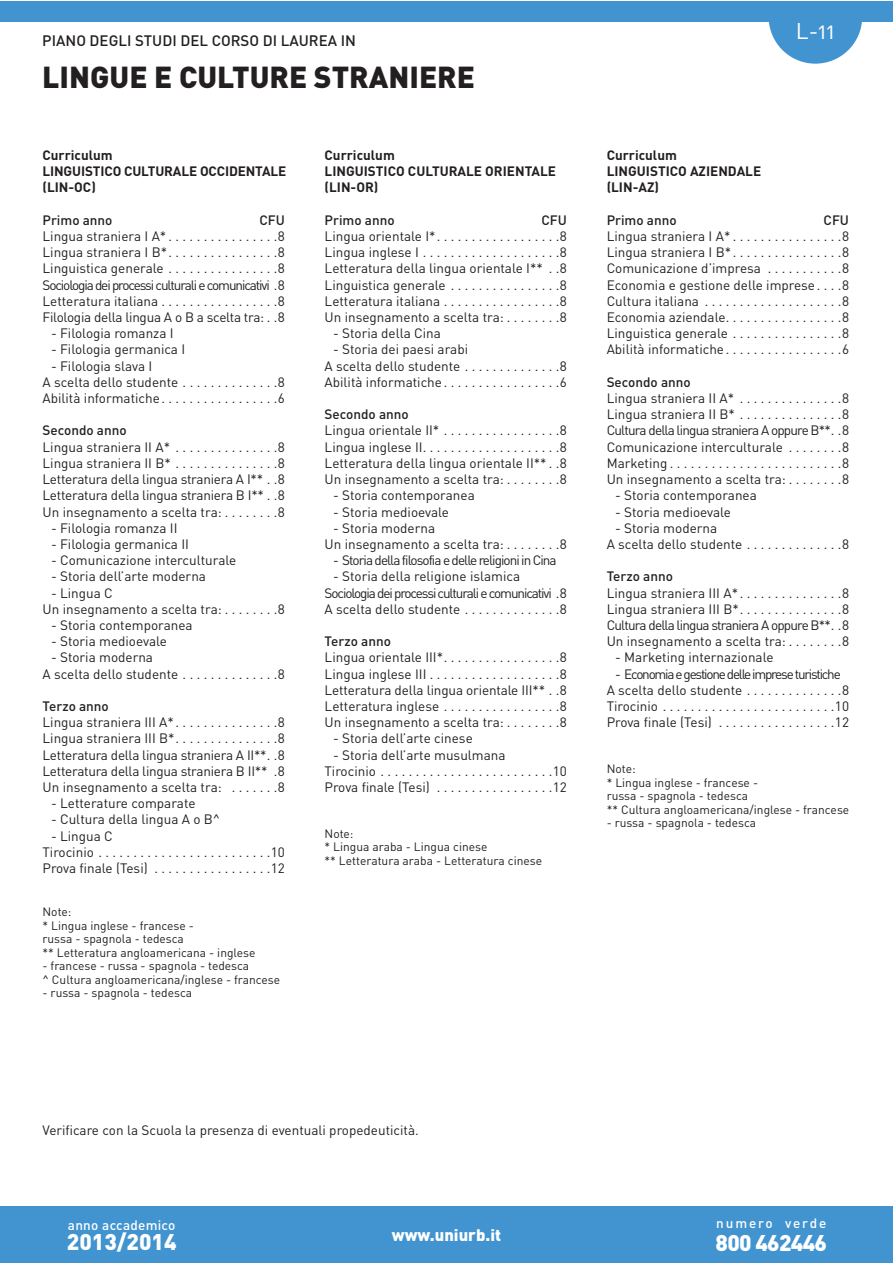
<style>
.page{position:relative;width:893px;height:1263px;background:#fff}
.page>*{position:absolute;margin:0;border:0;box-sizing:border-box;transform-origin:0 0}
.t1{font:900 30px "DIN";color:#231f20}
.t2{font:900 22.5px "DIN";color:#fff}
.t3{font:900 22.5px "DIN";letter-spacing:-.03em;color:#fff}
.t4{font:22.5px "DIN Regular Alternate";color:#fff}
.t5{font:900 16.5px "DIN";color:#fff}
.t6{font:500 15px "DIN";color:#231f20}
.t7{font:13.5px/16.2px "DIN";color:#231f20;text-align:justify}
.t8{font:13.5px/16.2px "DIN";letter-spacing:-.035em;color:#231f20;text-align:center}
.t9{font:700 13.5px/16.2px "DIN";color:#231f20}
.t10{font:13.5px/16.2px "DIN";letter-spacing:-.02em;color:#231f20}
.t11{font:500 13.5px "DIN";color:#231f20}
.t12{font:13.5px "DIN";letter-spacing:-.07em;color:#231f20}
.t13{font:500 13.5px "DIN";letter-spacing:.02em;color:#fff}
.t14{font:500 13.5px "DIN";letter-spacing:.14em;color:#fff}
.t15{font:12px/13.5px "DIN";color:#231f20}
</style>
<div class="page">
<svg style="left:769px;top:22px;width:93px;height:42px"></svg>
<div style="left:0;top:1px;width:892px;height:21px;background:#4194d0"></div>
<div style="left:0;top:1206px;width:892px;height:57px;background:#4194d0"></div>
<p class="t6" style="left:42px;top:31px;width:315px">PIANO DEGLI STUDI DEL CORSO DI LAUREA IN</p>
<h1 class="t1" style="left:42px;top:57px;width:434px">LINGUE E CULTURE STRANIERE</h1>
<p class="t9" style="left:43px;top:146px;width:245px">Curriculum<br>LINGUISTICO CULTURALE OCCIDENTALE (LIN-OC)</p>
<p class="t11" style="left:43px;top:211px;width:72px">Primo anno</p>
<p class="t11" style="left:259px;top:211px;width:27px">CFU</p>
<p class="t7" style="left:43px;top:228px;width:244px">Lingua straniera I A* ................8<br>Lingua straniera I B* ................8<br>Linguistica generale . . . . . . . . . . . . . . . .8<br>Sociologia dei processi culturali e comunicativi .8<br>Letteratura italiana . . . . . . . . . . . . . . . . .8<br>Filologia della lingua A o B a scelta tra: . .8</p>
<p class="t7" style="left:51px;top:325px;width:124px">- Filologia romanza I</p>
<p class="t7" style="left:51px;top:341px;width:136px">- Filologia germanica I</p>
<p class="t7" style="left:43px;top:357px;width:244px;text-align:left;text-indent:9px">- Filologia slava I<br>A scelta dello studente . . . . . . . . . . . . . .8<br>Abilità informatiche . . . . . . . . . . . . . . . . .6</p>
<p class="t11" style="left:43px;top:422px;width:86px">Secondo anno</p>
<p class="t7" style="left:43px;top:438px;width:244px">Lingua straniera II A* . . . . . . . . . . . . . . .8<br>Lingua straniera II B* . . . . . . . . . . . . . . .8<br>Letteratura della lingua straniera A I** . .8<br>Letteratura della lingua straniera B I** . .8<br>Un insegnamento a scelta tra: . . . . . . . .8</p>
<p class="t7" style="left:51px;top:519px;width:128px">- Filologia romanza II</p>
<p class="t7" style="left:51px;top:536px;width:140px">- Filologia germanica II</p>
<p class="t7" style="left:51px;top:552px;width:187px">- Comunicazione interculturale</p>
<p class="t7" style="left:51px;top:568px;width:156px">- Storia dell’arte moderna</p>
<p class="t7" style="left:43px;top:584px;width:244px;text-indent:9px">- Lingua C<br>Un insegnamento a scelta tra: . . . . . . . .8</p>
<p class="t7" style="left:51px;top:617px;width:143px">- Storia contemporanea</p>
<p class="t7" style="left:51px;top:633px;width:117px">- Storia medioevale</p>
<p class="t7" style="left:43px;top:649px;width:244px;text-indent:9px">- Storia moderna<br>A scelta dello studente . . . . . . . . . . . . . .8</p>
<p class="t11" style="left:43px;top:697px;width:68px">Terzo anno</p>
<p class="t7" style="left:43px;top:714px;width:244px">Lingua straniera III A* . . . . . . . . . . . . . . .8<br>Lingua straniera III B* . . . . . . . . . . . . . . .8<br>Letteratura della lingua straniera A II** . .8<br>Letteratura della lingua straniera B II** .8<br>Un insegnamento a scelta tra: . . . . . . .8</p>
<p class="t7" style="left:51px;top:795px;width:146px">- Letterature comparate</p>
<p class="t7" style="left:51px;top:811px;width:171px">- Cultura della lingua A o B^</p>
<p class="t7" style="left:43px;top:827px;width:244px;text-align:left;text-indent:9px">- Lingua C<br>Tirocinio .........................10<br>Prova finale (Tesi) .................12</p>
<p class="t15" style="left:43px;top:905px;width:215px">Note:<br>* Lingua inglese - francese -<br>russa - spagnola - tedesca<br>** Letteratura angloamericana - inglese</p>
<p class="t15" style="left:43px;top:959px;width:239px">- francese - russa - spagnola - tedesca<br>^ Cultura angloamericana/inglese - francese</p>
<p class="t15" style="left:43px;top:986px;width:151px">- russa - spagnola - tedesca</p>
<p class="t9" style="left:325px;top:146px;width:233px">Curriculum<br>LINGUISTICO CULTURALE ORIENTALE (LIN-OR)</p>
<p class="t11" style="left:325px;top:211px;width:72px">Primo anno</p>
<p class="t11" style="left:541px;top:211px;width:27px">CFU</p>
<p class="t7" style="left:325px;top:228px;width:244px">Lingua orientale I* ..................8<br>Lingua inglese I ....................8<br>Letteratura della lingua orientale I** . .8<br>Linguistica generale . . . . . . . . . . . . . . . .8<br>Letteratura italiana . . . . . . . . . . . . . . . . .8<br>Un insegnamento a scelta tra: . . . . . . . .8</p>
<p class="t7" style="left:333px;top:325px;width:109px">- Storia della Cina</p>
<p class="t7" style="left:325px;top:341px;width:244px;text-align:left;text-indent:9px">- Storia dei paesi arabi<br>A scelta dello studente . . . . . . . . . . . . . .8<br>Abilità informatiche . . . . . . . . . . . . . . . . .6</p>
<p class="t11" style="left:325px;top:406px;width:86px">Secondo anno</p>
<p class="t7" style="left:325px;top:422px;width:244px">Lingua orientale II* .................8<br>Lingua inglese II. . . . . . . . . . . . . . . . . . . .8<br>Letteratura della lingua orientale II** . .8<br>Un insegnamento a scelta tra: . . . . . . . .8</p>
<p class="t7" style="left:333px;top:487px;width:143px">- Storia contemporanea</p>
<p class="t7" style="left:333px;top:503px;width:117px">- Storia medioevale</p>
<p class="t7" style="left:325px;top:519px;width:244px;text-indent:9px">- Storia moderna<br>Un insegnamento a scelta tra: . . . . . . . .8</p>
<p class="t12" style="left:333px;top:552px;width:225px">- Storia della filosofia e delle religioni in Cina</p>
<p class="t10" style="left:325px;top:568px;width:244px;text-indent:9px">- Storia della religione islamica<br>Sociologia dei processi culturali e comunicativi .8<br>A scelta dello studente . . . . . . . . . . . . . .8</p>
<p class="t11" style="left:325px;top:633px;width:68px">Terzo anno</p>
<p class="t7" style="left:325px;top:649px;width:244px">Lingua orientale III* . . . . . . . . . . . . . . . . .8<br>Lingua inglese III ...................8<br>Letteratura della lingua orientale III** . .8<br>Letteratura inglese . . . . . . . . . . . . . . . . .8<br>Un insegnamento a scelta tra: . . . . . . . .8</p>
<p class="t7" style="left:333px;top:730px;width:141px">- Storia dell’arte cinese</p>
<p class="t7" style="left:325px;top:746px;width:244px;text-align:left;text-indent:9px">- Storia dell’arte musulmana<br>Tirocinio .........................10<br>Prova finale (Tesi) .................12</p>
<p class="t15" style="left:325px;top:826px;width:219px">Note:<br>* Lingua araba - Lingua cinese<br>** Letteratura araba - Letteratura cinese</p>
<h2 class="t4" style="left:796px;top:16px;width:41px">L-11</h2>
<p class="t9" style="left:607px;top:146px;width:156px">Curriculum<br>LINGUISTICO AZIENDALE (LIN-AZ)</p>
<p class="t11" style="left:607px;top:211px;width:72px">Primo anno</p>
<p class="t11" style="left:823px;top:211px;width:27px">CFU</p>
<p class="t7" style="left:607px;top:228px;width:244px">Lingua straniera I A* ................8<br>Lingua straniera I B* ................8<br>Comunicazione d’impresa . . . . . . . . . . .8<br>Economia e gestione delle imprese . . . .8<br>Cultura italiana ....................8<br>Economia aziendale .................8<br>Linguistica generale . . . . . . . . . . . . . . . .8<br>Abilità informatiche . . . . . . . . . . . . . . . . .6</p>
<p class="t11" style="left:607px;top:373px;width:86px">Secondo anno</p>
<p class="t7" style="left:607px;top:390px;width:244px">Lingua straniera II A* . . . . . . . . . . . . . . .8<br>Lingua straniera II B* . . . . . . . . . . . . . . .8<br>Cultura della lingua straniera A oppure B** . .8<br>Comunicazione interculturale . . . . . . . .8<br>Marketing .........................8<br>Un insegnamento a scelta tra: . . . . . . . .8</p>
<p class="t7" style="left:615px;top:487px;width:143px">- Storia contemporanea</p>
<p class="t7" style="left:615px;top:503px;width:117px">- Storia medioevale</p>
<p class="t7" style="left:607px;top:519px;width:244px;text-indent:9px">- Storia moderna<br>A scelta dello studente . . . . . . . . . . . . . .8</p>
<p class="t11" style="left:607px;top:568px;width:68px">Terzo anno</p>
<p class="t7" style="left:607px;top:584px;width:244px">Lingua straniera III A* . . . . . . . . . . . . . . .8<br>Lingua straniera III B* . . . . . . . . . . . . . . .8<br>Cultura della lingua straniera A oppure B** . .8<br>Un insegnamento a scelta tra: . . . . . . . .8</p>
<p class="t7" style="left:615px;top:649px;width:160px">- Marketing internazionale</p>
<p class="t8" style="left:607px;top:665px;width:244px">- Economia e gestione delle imprese turistiche<br>A scelta dello studente . . . . . . . . . . . . . .8<br>Tirocinio .........................10<br>Prova finale (Tesi) .................12</p>
<p class="t15" style="left:607px;top:762px;width:244px">Note:<br>* Lingua inglese - francese -<br>russa - spagnola - tedesca<br>** Cultura angloamericana/inglese - francese</p>
<p class="t15" style="left:607px;top:816px;width:151px">- russa - spagnola - tedesca</p>
<p class="t7" style="left:43px;top:1122px;width:378px">Verificare con la Scuola la presenza di eventuali propedeuticità.</p>
<p class="t13" style="left:68px;top:1217px;width:109px">anno accademico</p>
<h2 class="t2" style="left:67px;top:1227px;width:111px">2013/2014</h2>
<p class="t5" style="left:392px;top:1224px;width:111px">www.uniurb.it</p>
<p class="t14" style="left:716px;top:1214px;width:112px">numero verde</p>
<h2 class="t3" style="left:715px;top:1228px;width:113px">800 462446</h2>
</div>
